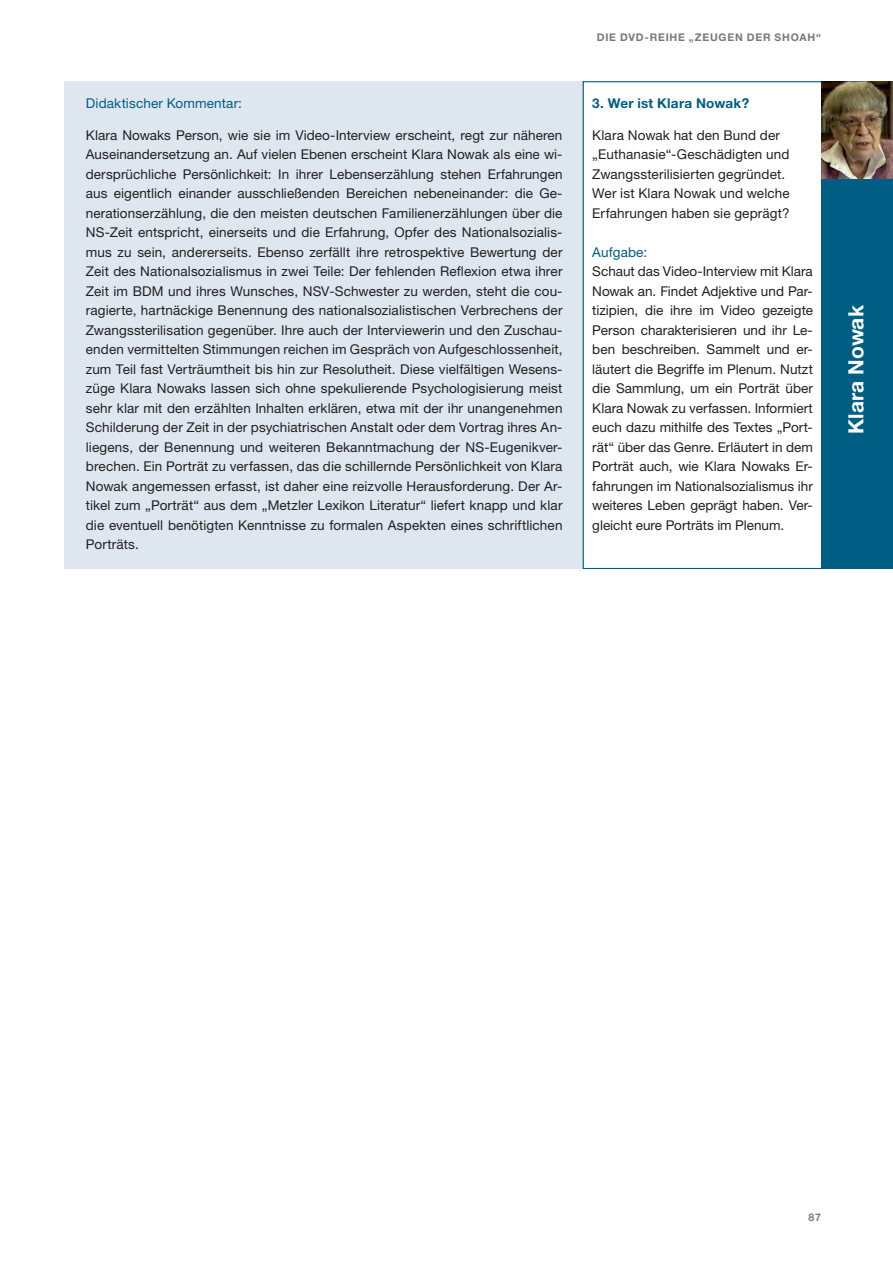
<style>
.page{position:relative;width:893px;height:1263px;background:#fff}
.page>*{position:absolute;margin:0;border:0;box-sizing:border-box;transform-origin:0 0}
.t1{font:700 21px "Helvetica Neue LT Std";letter-spacing:.005em;color:#fff}
.t2{font:13.5px/19.5px "Helvetica Neue LT Std";letter-spacing:.01em;color:#231f20;text-align:justify}
.t3{font:13.5px "Helvetica Neue LT Std";letter-spacing:.01em;color:#005d84}
.t4{font:700 13.5px "Helvetica Neue LT Std";letter-spacing:.02em;color:#005d84}
.t5{font:700 10.5px "Helvetica Neue LT Std";letter-spacing:.075em;color:#7a797a}
</style>
<div class="page">
<div style="left:65px;top:81px;width:518px;height:488px;background:#dee7ef"></div>
<div style="left:820px;top:170px;width:72px;height:399px;background:#005d84"></div>
<img style="left:820px;top:81px;width:72px;height:97px">
<p class="t3" style="left:86px;top:95px;width:158px">Didaktischer Kommentar:</p>
<p class="t2" style="left:86px;top:125px;width:478px">Klara Nowaks Person, wie sie im Video-Interview erscheint, regt zur näheren Auseinandersetzung an. Auf vielen Ebenen erscheint Klara Nowak als eine wi&shy;dersprüchliche Persönlichkeit: In ihrer Lebenserzählung stehen Erfahrungen aus eigentlich einander ausschließenden Bereichen nebeneinander: die Ge&shy;nerationserzählung, die den meisten deutschen Familienerzählungen über die NS-Zeit entspricht, einerseits und die Erfahrung, Opfer des Nationalsozialis&shy;mus zu sein, andererseits. Ebenso zerfällt ihre retrospektive Bewertung der Zeit des Nationalsozialismus in zwei Teile: Der fehlenden Reflexion etwa ihrer Zeit im BDM und ihres Wunsches, NSV-Schwester zu werden, steht die cou&shy;ragierte, hartnäckige Benennung des nationalsozialistischen Verbrechens der Zwangssterilisation gegenüber. Ihre auch der Interviewerin und den Zuschau&shy;enden vermittelten Stimmungen reichen im Gespräch von Aufgeschlossenheit, zum Teil fast Verträumtheit bis hin zur Resolutheit. Diese vielfältigen Wesens&shy;züge Klara Nowaks lassen sich ohne spekulierende Psychologisierung meist sehr klar mit den erzählten Inhalten erklären, etwa mit der ihr unangenehmen Schilderung der Zeit in der psychiatrischen Anstalt oder dem Vortrag ihres An&shy;liegens, der Benennung und weiteren Bekanntmachung der NS-Eugenikver&shy;brechen. Ein Porträt zu verfassen, das die schillernde Persönlichkeit von Klara Nowak angemessen erfasst, ist daher eine reizvolle Herausforderung. Der Ar&shy;tikel zum „Porträt“ aus dem „Metzler Lexikon Literatur“ liefert knapp und klar die eventuell benötigten Kenntnisse zu formalen Aspekten eines schriftlichen Porträts.</p>
<p class="t5" style="left:596px;top:31px;width:11px">DIE</p>
<p class="t5" style="left:619px;top:31px;width:41px">DVD-REIHE</p>
<p class="t5" style="left:688px;top:31px;width:16px">„ZEUGEN</p>
<p class="t5" style="left:746px;top:31px;width:9px">DER</p>
<p class="t5" style="left:774px;top:31px;width:11px">SHOAH</p>
<p class="t5" style="left:815px;top:31px;width:6px">“</p>
<p class="t4" style="left:592px;top:95px;width:158px">3. WER IST KLARA NOWAK?</p>
<p class="t2" style="left:592px;top:125px;width:199px;text-align:left">Klara Nowak hat den Bund der „Euthanasie“-Geschädigten und<br>Zwangssterilisierten gegründet.<br>Wer ist Klara Nowak und welche<br>Erfahrungen haben sie geprägt?</p>
<p class="t3" style="left:592px;top:244px;width:56px">Aufgabe:</p>
<p class="t2" style="left:592px;top:261px;width:222px">Schaut das Video-Interview mit Klara Nowak an. Findet Adjektive und Par&shy;tizipien, die ihre im Video gezeigte Person charakterisieren und ihr Le&shy;ben beschreiben. Sammelt und er&shy;läutert die Begriffe im Plenum. Nutzt die Sammlung, um ein Porträt über Klara Nowak zu verfassen. Informiert euch dazu mithilfe des Textes „Port&shy;rät“ über das Genre. Erläutert in dem Porträt auch, wie Klara Nowaks Er&shy;fahrungen im Nationalsozialismus ihr weiteres Leben geprägt haben. Ver&shy;gleicht eure Porträts im Plenum.</p>
<h1 class="t1" style="left:842px;top:434px;width:130px;rotate:-90deg">KLARA NOWAK</h1>
<p class="t5" style="left:808px;top:1209px;width:14px">87</p>
</div>
